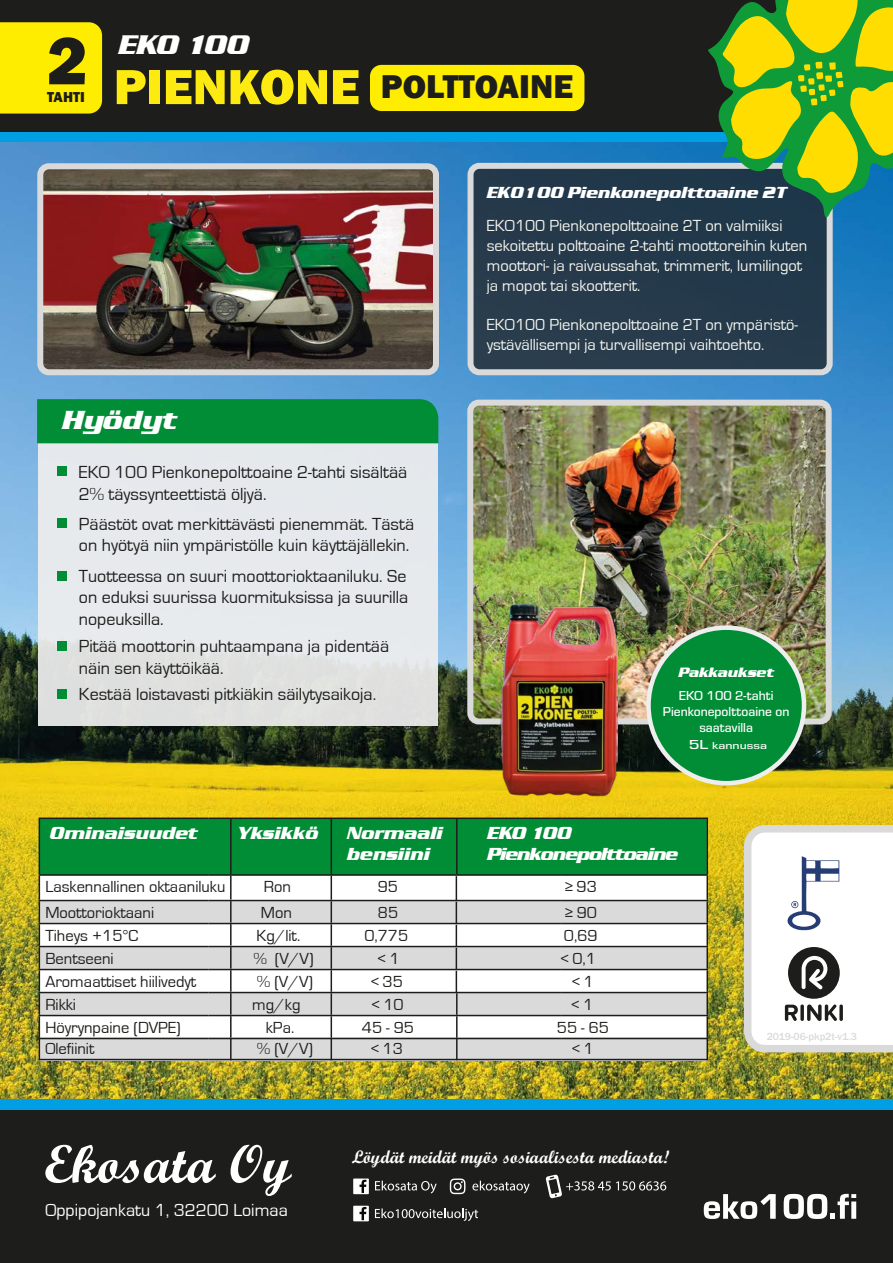
<style>
.page{position:relative;width:893px;height:1263px;background:#fff}
.page>*{position:absolute;margin:0;border:0;box-sizing:border-box;transform-origin:0 0}
.t1{font:800 69.45px "Franklin Gothic";color:#1d1d1b}
.t2{font:800 33.9px "Franklin Gothic";color:#1d1d1b}
.t3{font:italic 700 27.75px "Serpentine D";letter-spacing:-.03em;color:#fff}
.t4{font:italic 700 27px "Serpentine D";color:#fff}
.t5{font:18px/21.6px "Eurostile";color:#1d1d1b}
.t6{font:18px "Script MT Bold";color:#fff}
.t7{font:italic 700 18px/21.6px "Serpentine D";color:#fff}
.t8{font:18px "Eurostile";color:#fff}
.t9{font:italic 700 18px/21.6px "Serpentine D";letter-spacing:-.055em;color:#fff}
.t10{font:16.5px/19.8px "Eurostile";color:#f7f7f0}
.t11{font:16.5px/23px "Eurostile";color:#1d1d1b;text-align:center}
.t12{font:italic 700 16.5px "Serpentine D";color:#fff}
.t13{font:800 14.85px "Franklin Gothic";color:#1d1d1b}
.t14{font:italic 700 13.95px "Serpentine D";color:#fff}
.t15{font:500 13.5px/16.2px "Eurostile";color:#fff;text-align:center}
.t16{font:500 10.5px "Franklin Gothic";color:#dadada}
.t17{font:500 10.5px "Eurostile";color:#fff;scale:1.3 1}
.s1{font-size:51px;color:#fcea10}
.s2{font-size:13.5px}
</style>
<div class="page">
<img style="left:0;top:142px;width:893px;height:957px">
<div style="left:0;top:1106px;width:893px;height:157px;background:#1d1d1b"></div>
<div style="left:0;top:0;width:893px;height:132px;background:#1d1d1b"></div>
<div style="left:0;top:132px;width:893px;height:10px;background:#009fe3"></div>
<div style="left:0;top:1099px;width:893px;height:10px;background:#009fe3"></div>
<svg style="left:45px;top:1145px;width:171px;height:38px"></svg>
<svg style="left:231px;top:1145px;width:61px;height:51px"></svg>
<svg style="left:704px;top:1194px;width:72px;height:25px"></svg>
<svg style="left:784px;top:1194px;width:72px;height:25px"></svg>
<svg style="left:450px;top:1178px;width:15px;height:16px"></svg>
<svg style="left:472px;top:1180px;width:58px;height:13px"></svg>
<div style="left:353px;top:1178px;width:16px;height:16px;background:#fff"></div>
<svg style="left:360px;top:1180px;width:6px;height:13px"></svg>
<svg style="left:375px;top:1180px;width:62px;height:13px"></svg>
<svg style="left:546px;top:1174px;width:120px;height:24px"></svg>
<svg style="left:375px;top:1208px;width:103px;height:13px"></svg>
<div style="left:353px;top:1206px;width:16px;height:15px;background:#fff"></div>
<svg style="left:360px;top:1207px;width:6px;height:13px"></svg>
<img style="left:474px;top:407px;width:351px;height:310px">
<div style="left:467px;top:400px;width:365px;height:324px;border:6px solid #dadada;border-radius:9px"></div>
<img style="left:44px;top:170px;width:388px;height:198px">
<div style="left:37px;top:163px;width:402px;height:212px;border:6px solid #dadada;border-radius:9px"></div>
<hr style="left:39px;top:817px;width:169px;height:2px;background:#1d1d1b">
<hr style="left:208px;top:817px;width:354px;height:2px;background:#1d1d1b">
<hr style="left:562px;top:817px;width:146px;height:2px;background:#1d1d1b">
<hr style="left:706px;top:819px;width:2px;height:55px;background:#1d1d1b">
<hr style="left:562px;top:874px;width:146px;height:2px;background:#1d1d1b">
<hr style="left:706px;top:876px;width:2px;height:24px;background:#1d1d1b">
<hr style="left:562px;top:900px;width:146px;height:1px;background:#1d1d1b">
<hr style="left:706px;top:901px;width:2px;height:22px;background:#1d1d1b">
<hr style="left:562px;top:923px;width:146px;height:1px;background:#1d1d1b">
<hr style="left:706px;top:924px;width:2px;height:22px;background:#1d1d1b">
<hr style="left:562px;top:946px;width:146px;height:1px;background:#1d1d1b">
<hr style="left:706px;top:947px;width:2px;height:22px;background:#1d1d1b">
<hr style="left:562px;top:969px;width:146px;height:1px;background:#1d1d1b">
<hr style="left:706px;top:970px;width:2px;height:22px;background:#1d1d1b">
<hr style="left:562px;top:992px;width:146px;height:1px;background:#1d1d1b">
<hr style="left:706px;top:993px;width:2px;height:22px;background:#1d1d1b">
<hr style="left:562px;top:1015px;width:146px;height:1px;background:#1d1d1b">
<hr style="left:706px;top:1016px;width:2px;height:22px;background:#1d1d1b">
<hr style="left:562px;top:1038px;width:146px;height:1px;background:#1d1d1b">
<hr style="left:706px;top:1039px;width:2px;height:21px;background:#1d1d1b">
<svg style="left:39px;top:819px;width:668px;height:241px"></svg>
<div style="left:38px;top:443px;width:399px;height:283px;background:linear-gradient(to right,#e4e7e9,#e4e8ea)"></div>
<div style="left:57px;top:466px;width:10px;height:10px;background:#008d36"></div>
<div style="left:57px;top:518px;width:10px;height:10px;background:#008d36"></div>
<div style="left:57px;top:571px;width:10px;height:10px;background:#008d36"></div>
<div style="left:57px;top:641px;width:10px;height:9px;background:#008d36"></div>
<div style="left:57px;top:689px;width:10px;height:9px;background:#008d36"></div>
<div style="left:37px;top:399px;width:401px;height:44px;background:#008d36"></div>
<div style="left:646px;top:625px;width:160px;height:160px;background:#008d36;border:4px solid #eee;border-radius:50%"></div>
<img style="left:469px;top:604px;width:148px;height:198px">
<div style="left:471px;top:166px;width:358px;height:206px;background:#253a4b;border-radius:9px"></div>
<div style="left:468px;top:163px;width:365px;height:212px;border:6px solid #dadada;border-radius:9px"></div>
<svg style="left:708px;top:0;width:185px;height:218px"></svg>
<svg style="left:744px;top:825px;width:149px;height:227px"></svg>
<div style="left:370px;top:65px;width:214px;height:46px;background:#ffed00;border-radius:11px"></div>
<div style="left:0;top:22px;width:102px;height:92px;background:#ffed00"></div>
<h1 class="t1" style="left:47px;top:16px;width:42px">2</h1>
<p class="t13" style="left:47px;top:87px;width:39px">TAHTI</p>
<h3 class="t3" style="left:118px;top:29px;width:132px">EKO 100</h3>
<h2 class="t2" style="left:114px;top:65px;width:461px"><span class="s1">PIENKONE</span> POLTTOAINE</h2>
<p class="t12" style="left:487px;top:183px;width:301px">EKO100 Pienkonepolttoaine 2T</p>
<p class="t10" style="left:487px;top:216px;width:322px">EKO100 Pienkonepolttoaine 2T on valmiiksi sekoitettu polttoaine 2-tahti moottoreihin kuten moottori- ja raivaussahat, trimmerit, lumilingot ja mopot tai skootterit.</p>
<p class="t10" style="left:487px;top:315px;width:313px">EKO100 Pienkonepolttoaine 2T on ympäristö&shy;ystävällisempi ja turvallisempi vaihtoehto.</p>
<h3 class="t4" style="left:62px;top:405px;width:116px">Hyödyt</h3>
<p class="t5" style="left:79px;top:462px;width:330px">EKO 100 Pienkonepolttoaine 2-tahti sisältää<br>2% täyssynteettistä öljyä.</p>
<p class="t5" style="left:79px;top:513px;width:337px">Päästöt ovat merkittävästi pienemmät. Tästä on hyötyä niin ympäristölle kuin käyttäjällekin.</p>
<p class="t5" style="left:79px;top:565px;width:331px;text-align:justify">Tuotteessa on suuri moottorioktaaniluku. Se on eduksi suurissa kuormituksissa ja suurilla nopeuksilla.</p>
<p class="t5" style="left:79px;top:636px;width:312px">Pitää moottorin puhtaampana ja pidentää näin sen käyttöikää.</p>
<p class="t5" style="left:79px;top:684px;width:299px">Kestää loistavasti pitkiäkin säilytysaikoja.</p>
<p class="t14" style="left:678px;top:665px;width:97px">Pakkaukset</p>
<p class="t15" style="left:663px;top:687px;width:128px">EKO 100 2-tahti<br>Pienkonepolttoaine on saatavilla</p>
<p class="t17" style="left:689px;top:739px;width:62px"><span class="s2">5L</span> kannussa</p>
<p class="t7" style="left:237px;top:822px;width:82px">Yksikkö</p>
<p class="t7" style="left:50px;top:822px;width:149px">Ominaisuudet</p>
<p class="t9" style="left:487px;top:822px;width:193px">EKO 100<br>Pienkonepolttoaine</p>
<p class="t7" style="left:347px;top:822px;width:97px">Normaali bensiini</p>
<p class="t11" style="left:45px;top:875px;width:181px">Laskennallinen oktaaniluku</p>
<p class="t11" style="left:264px;top:875px;width:29px">Ron</p>
<p class="t11" style="left:378px;top:875px;width:22px">95</p>
<p class="t11" style="left:565px;top:875px;width:33px">≥ 93</p>
<p class="t11" style="left:45px;top:901px;width:110px">Moottorioktaani</p>
<p class="t11" style="left:261px;top:901px;width:33px">Mon</p>
<p class="t11" style="left:45px;top:924px;width:94px">Tiheys +15°C</p>
<p class="t11" style="left:256px;top:924px;width:45px">Kg/lit.</p>
<p class="t11" style="left:45px;top:947px;width:70px">Bentseeni</p>
<p class="t11" style="left:254px;top:947px;width:61px">% (V/V)</p>
<p class="t11" style="left:45px;top:970px;width:152px">Aromaattiset hiilivedyt</p>
<p class="t11" style="left:257px;top:970px;width:57px">% (V/V)</p>
<p class="t11" style="left:45px;top:993px;width:32px">Rikki</p>
<p class="t11" style="left:252px;top:993px;width:50px">mg/kg</p>
<p class="t11" style="left:45px;top:1016px;width:137px">Höyrynpaine (DVPE)</p>
<p class="t11" style="left:266px;top:1016px;width:30px">kPa.</p>
<p class="t11" style="left:45px;top:1037px;width:51px">Olefiinit</p>
<p class="t11" style="left:257px;top:1037px;width:57px">% (V/V)</p>
<p class="t11" style="left:362px;top:901px;width:54px">85<br>0,775 &lt; 1<br>&lt; 35<br>&lt; 10<br>45 - 95</p>
<p class="t11" style="left:371px;top:1037px;width:33px">&lt; 13</p>
<p class="t11" style="left:557px;top:901px;width:54px">≥ 90<br>0,69<br>&lt; 0,1<br>&lt; 1<br>&lt; 1<br>55 - 65</p>
<p class="t11" style="left:572px;top:1037px;width:23px">&lt; 1</p>
<p class="t16" style="left:767px;top:1030px;width:92px">2019-06-pkp2t-v1.3</p>
<p class="t6" style="left:352px;top:1146px;width:319px">Löydät meidät myös sosiaalisesta mediasta!</p>
<p class="t8" style="left:45px;top:1201px;width:244px">Oppipojankatu 1, 32200 Loimaa</p>
</div>
